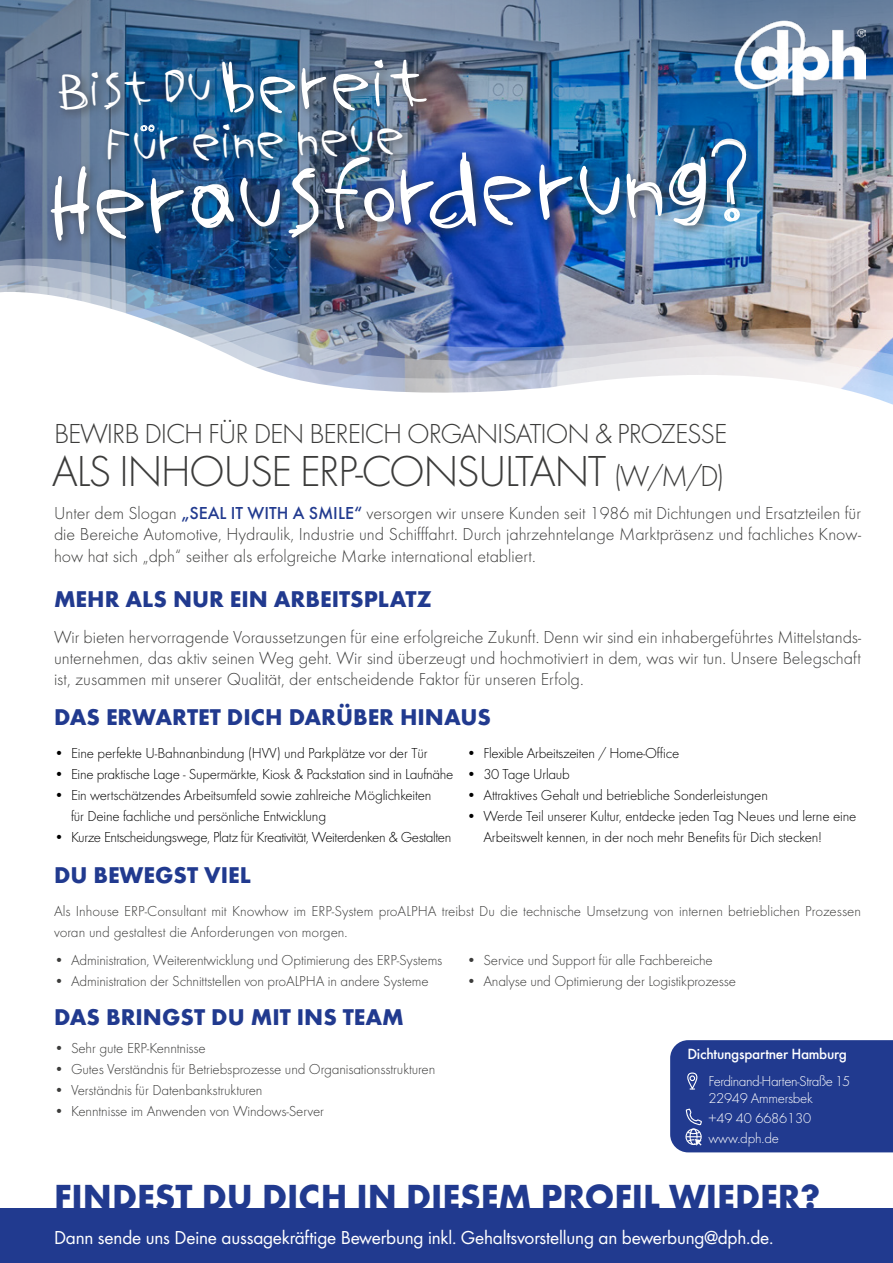
<style>
.page{position:relative;width:893px;height:1263px;background:#fff}
.page>*{position:absolute;margin:0;border:0;box-sizing:border-box;transform-origin:0 0}
.t1{font:80.85px "Stranger Things";color:#fff}
.t2{font:60px "Stranger Things";color:#fff}
.t3{font:300 45px "Futura";letter-spacing:-.04em;color:#3c3c3b}
.t4{font:43.05px/56.8px "Stranger Things";color:#fff}
.t5{font:700 36.15px "Futura";color:#213a8f}
.t6{font:300 28.5px "Futura";letter-spacing:-.04em;color:#3c3c3b}
.t7{font:700 23.7px "Futura";color:#213a8f}
.t8{font:19.5px "Futura Boo";letter-spacing:-.01em;color:#fff}
.t9{font:300 18px/21px "Futura";color:#3c3c3b;text-align:justify}
.t10{font:500 15.3px "Futura";letter-spacing:-.02em;color:#fff}
.t11{font:300 15px/21px "Futura";letter-spacing:-.01em;color:#3c3c3b}
.t12{font:300 15px/21px "Futura";letter-spacing:-.015em;color:#000}
.t13{font:300 14.85px/16.4px "Futura";letter-spacing:-.02em;color:#fff}
.s1{font-size:30px}
.s2{font-weight:500;color:#213a8f}
</style>
<div class="page">
<img style="left:0;top:0;width:893px;height:231px">
<img style="left:734px;top:21px;width:131px;height:76px">
<div style="left:0;top:1209px;width:893px;height:54px;background:#213a8f"></div>
<div style="left:55px;top:64px;width:166px;height:57px;background:#3c3c3b;opacity:.75"></div>
<div style="left:103px;top:119px;width:310px;height:52px;background:#3c3c3b;opacity:.75"></div>
<div style="left:217px;top:54px;width:220px;height:70px;background:#3c3c3b;opacity:.75"></div>
<div style="left:46px;top:147px;width:672px;height:104px;background:#3c3c3b;opacity:.75"></div>
<div style="left:707px;top:135px;width:50px;height:80px;background:#3c3c3b;opacity:.75"></div>
<img style="left:710px;top:137px;width:40px;height:85px">
<svg style="left:139px;top:124px;width:15px;height:8px"></svg>
<div style="left:148px;top:124px;width:7px;height:7px;border:1px solid #fff;border-radius:50%"></div>
<div style="left:670px;top:1040px;width:223px;height:112px;background:#213a8f"></div>
<img style="left:0;top:241px;width:893px;height:11px">
<img style="left:0;top:252px;width:893px;height:153px">
<h2 class="t2" style="left:219px;top:60px;width:211px;rotate:-2deg">bereit</h2>
<h1 class="t1" style="left:45px;top:167px;width:666px;rotate:-2deg">Herausforderung</h1>
<h3 class="t4" style="left:102px;top:61px;width:301px;text-indent:-47px;rotate:-2deg">Bist Du<br>Fur eine neue</h3>
<h3 class="t6" style="left:54px;top:418px;width:675px">BEWIRB DICH FÜR DEN BEREICH ORGANISATION &amp; PROZESSE</h3>
<h3 class="t3" style="left:52px;top:446px;width:674px">ALS INHOUSE ERP-CONSULTANT <span class="s1">(W/M/D)</span></h3>
<p class="t9" style="left:54px;top:503px;width:809px">Unter dem Slogan <span class="s2">„SEAL IT WITH A SMILE“</span> versorgen wir unsere Kunden seit 1986 mit Dichtungen und Ersatzteilen für die Bereiche Automotive, Hydraulik, Industrie und Schifffahrt. Durch jahrzehntelange Marktpräsenz und fachliches Know&shy;how hat sich „dph“ seither als erfolgreiche Marke international etabliert.</p>
<h3 class="t7" style="left:54px;top:585px;width:379px">MEHR ALS NUR EIN ARBEITSPLATZ</h3>
<p class="t9" style="left:54px;top:626px;width:809px">Wir bieten hervorragende Voraussetzungen für eine erfolgreiche Zukunft. Denn wir sind ein inhabergeführtes Mittelstands&shy;unternehmen, das aktiv seinen Weg geht. Wir sind überzeugt und hochmotiviert in dem, was wir tun. Unsere Belegschaft ist, zusammen mit unserer Qualität, der entscheidende Faktor für unseren Erfolg.</p>
<h3 class="t7" style="left:54px;top:703px;width:438px">DAS ERWARTET DICH DARÜBER HINAUS</h3>
<p class="t12" style="left:54px;top:743px;width:375px">• Eine perfekte U-Bahnanbindung (HVV) und Parkplätze vor der Tür</p>
<p class="t12" style="left:54px;top:764px;width:401px">• Eine praktische Lage - Supermärkte, Kiosk &amp; Packstation sind in Laufnähe</p>
<p class="t12" style="left:71px;top:785px;width:362px;text-indent:-17px">• Ein wertschätzendes Arbeitsumfeld sowie zahlreiche Möglichkeiten für Deine fachliche und persönliche Entwicklung</p>
<p class="t12" style="left:54px;top:827px;width:399px">• Kurze Entscheidungswege, Platz für Kreativität, Weiterdenken &amp; Gestalten</p>
<p class="t12" style="left:466px;top:743px;width:214px">• Flexible Arbeitszeiten / Home-Office</p>
<p class="t12" style="left:466px;top:764px;width:105px">• 30 Tage Urlaub</p>
<p class="t12" style="left:466px;top:785px;width:303px">• Attraktives Gehalt und betriebliche Sonderleistungen</p>
<p class="t12" style="left:483px;top:806px;width:375px;text-indent:-17px">• Werde Teil unserer Kultur, entdecke jeden Tag Neues und lerne eine<br>Arbeitswelt kennen, in der noch mehr Benefits für Dich stecken!</p>
<h3 class="t7" style="left:54px;top:860px;width:198px">DU BEWEGST VIEL</h3>
<p class="t11" style="left:54px;top:900px;width:808px">Als Inhouse ERP-Consultant mit Knowhow im ERP-System proALPHA treibst Du die technische Umsetzung von internen betrieblichen Prozessen voran und gestaltest die Anforderungen von morgen.</p>
<p class="t11" style="left:54px;top:949px;width:390px">• Administration, Weiterentwicklung und Optimierung des ERP-Systems</p>
<p class="t11" style="left:54px;top:970px;width:376px">• Administration der Schnittstellen von proALPHA in andere Systeme</p>
<h3 class="t7" style="left:54px;top:1003px;width:351px">DAS BRINGST DU MIT INS TEAM</h3>
<p class="t11" style="left:54px;top:1038px;width:153px">• Sehr gute ERP-Kenntnisse</p>
<p class="t11" style="left:54px;top:1059px;width:383px">• Gutes Verständnis für Betriebsprozesse und Organisationsstrukturen</p>
<p class="t11" style="left:54px;top:1080px;width:210px">• Verständnis für Datenbankstrukturen</p>
<p class="t11" style="left:54px;top:1101px;width:272px">• Kenntnisse im Anwenden von Windows-Server</p>
<p class="t11" style="left:466px;top:949px;width:248px">• Service und Support für alle Fachbereiche</p>
<p class="t11" style="left:466px;top:970px;width:271px">• Analyse und Optimierung der Logistikprozesse</p>
<p class="t10" style="left:687px;top:1045px;width:161px">Dichtungspartner Hamburg</p>
<p class="t13" style="left:708px;top:1073px;width:143px">Ferdinand-Harten-Straße 15<br>22949 Ammersbek</p>
<p class="t13" style="left:708px;top:1108px;width:104px;line-height:19.8px">+49 40 6686130 www.dph.de</p>
<h3 class="t5" style="left:54px;top:1174px;width:768px">FINDEST DU DICH IN DIESEM PROFIL WIEDER?</h3>
<p class="t8" style="left:54px;top:1226px;width:721px">Dann sende uns Deine aussagekräftige Bewerbung inkl. Gehaltsvorstellung an bewerbung@dph.de.</p>
</div>
